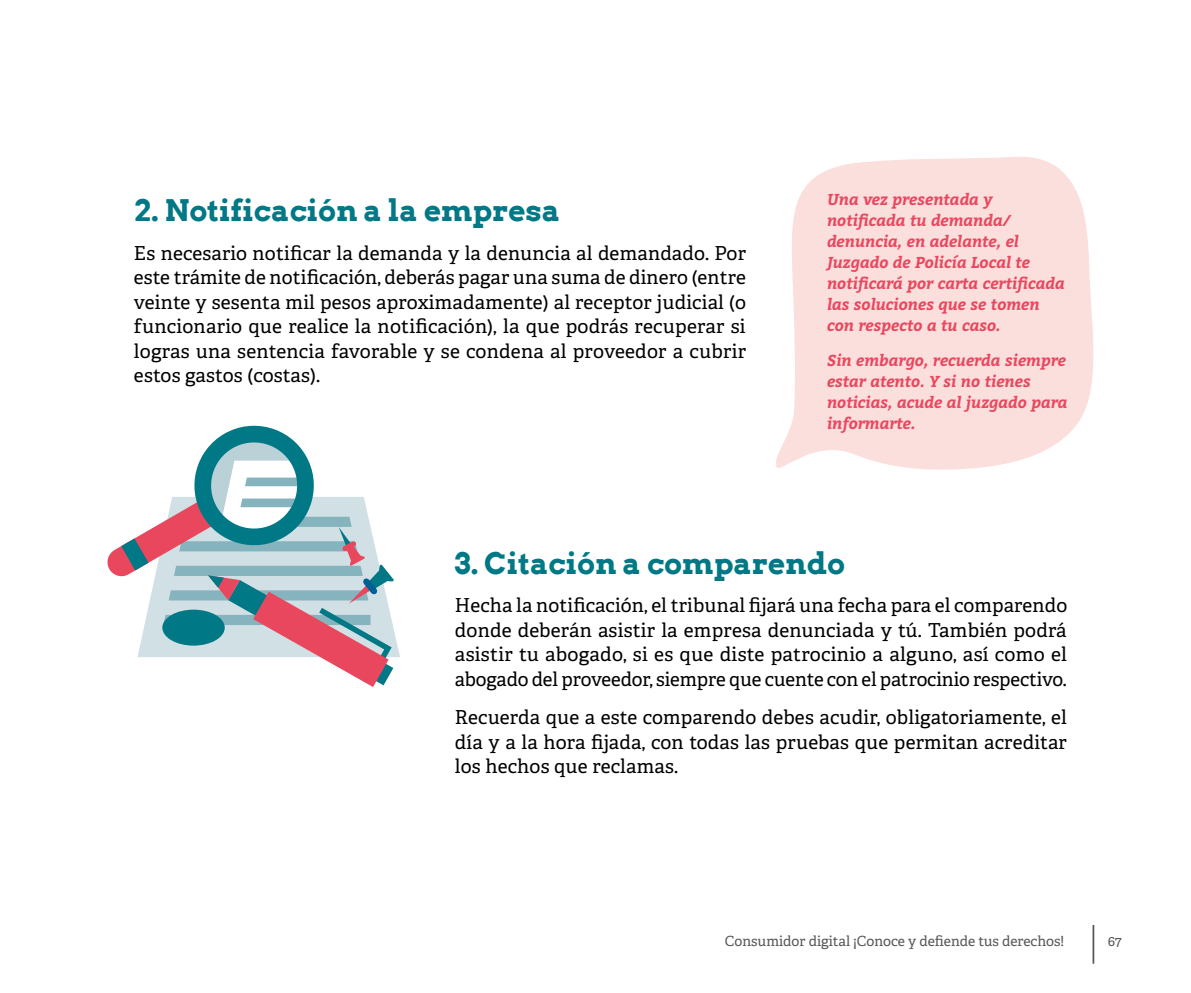
<style>
.page{position:relative;width:1191px;height:993px;background:#fff}
.page>*{position:absolute;margin:0;border:0;box-sizing:border-box;transform-origin:0 0}
.subtitulo1{font:700 29.75px "Arvo";color:#007885}
.TEXTO_PÁRRAFO_NORMAL{font:19.25px/24.5px "Adelle";letter-spacing:.01em;color:#000;text-align:justify}
.nota_bonus_ok{font:italic 700 15.75px/21px "Bitter";color:#e9475e}
.t1{font:14px "Adelle";color:#575756}
</style>
<div class="page">
<svg style="left:776px;top:156px;width:318px;height:314px;fill:#fbdfdd"></svg>
<svg style="left:107px;top:425px;width:293px;height:261px"></svg>
<hr style="left:1092px;top:924px;width:2px;height:39px;background:#575756">
<p class="subtitulo1" style="left:134px;top:192px;width:428px">2. Notificación a la empresa</p>
<p class="TEXTO_PÁRRAFO_NORMAL" style="left:134px;top:241px;width:613px">Es necesario notificar la demanda y la denuncia al demandado. Por este trámite de notificación, deberás pagar una suma de dinero (entre veinte y sesenta mil pesos aproximadamente) al receptor judicial (o funcionario que realice la notificación), la que podrás recuperar si logras una sentencia favorable y se condena al proveedor a cubrir estos gastos (costas).</p>
<p class="nota_bonus_ok" style="left:827px;top:189px;width:239px">Una vez presentada y notificada tu demanda/ denuncia, en adelante, el<br>Juzgado de Policía Local te notificará por carta certificada las soluciones que se tomen con respecto a tu caso.</p>
<p class="nota_bonus_ok" style="left:827px;top:350px;width:242px">Sin embargo, recuerda siempre estar atento. Y si no tienes noticias, acude al juzgado para informarte.</p>
<p class="subtitulo1" style="left:455px;top:544px;width:392px">3. Citación a comparendo</p>
<p class="TEXTO_PÁRRAFO_NORMAL" style="left:455px;top:593px;width:614px">Hecha la notificación, el tribunal fijará una fecha para el comparendo donde deberán asistir la empresa denunciada y tú. También podrá asistir tu abogado, si es que diste patrocinio a alguno, así como el abogado del proveedor, siempre que cuente con el patrocinio respectivo.</p>
<p class="TEXTO_PÁRRAFO_NORMAL" style="left:455px;top:705px;width:613px">Recuerda que a este comparendo debes acudir, obligatoriamente, el día y a la hora fijada, con todas las pruebas que permitan acreditar los hechos que reclamas.</p>
<p class="t1" style="left:725px;top:932px;width:341px">Consumidor digital ¡Conoce y defiende tus derechos!</p>
<p class="t1" style="left:1107px;top:932px;width:16px">67</p>
</div>
